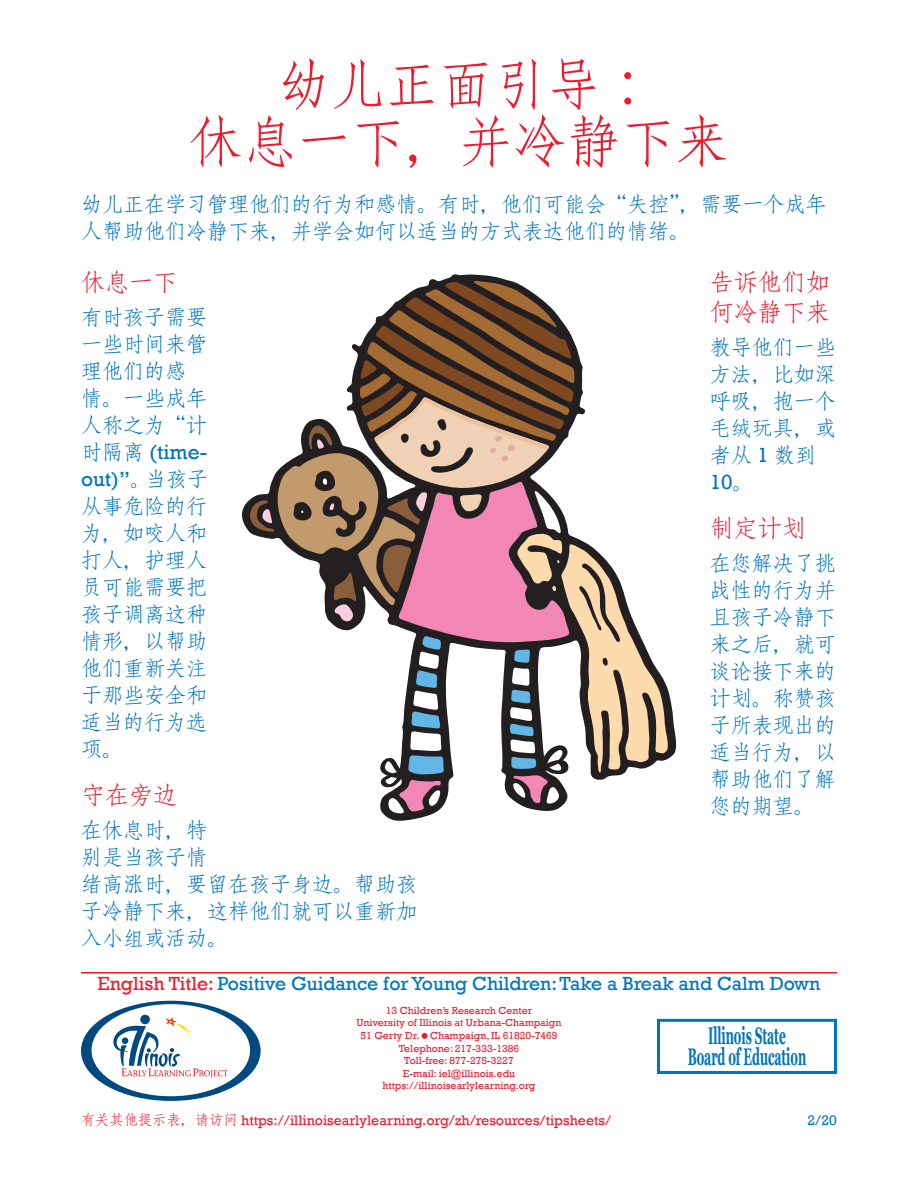
<style>
.page{position:relative;width:918px;height:1188px;background:#fff}
.page>*{position:absolute;margin:0;border:0;box-sizing:border-box;transform-origin:0 0}
.t1{font:54px/57px "Adobe Fangsong Std";color:#ee1b2d;text-align:center}
.t2{font:700 24px/21px "Georgia";letter-spacing:-.005em;color:#0074be;text-align:center;scale:.5 1}
.t3{font:24px/30px "Adobe Fangsong Std";color:#ee1b2d}
.t4{font:21px/27px "Adobe Fangsong Std";color:#0074be}
.t5{font:21px/27px "Rockwell WGL";color:#0074be}
.t6{font:19.5px "Rockwell WGL";color:#0074be}
.t7{font:14.25px "Rockwell WGL";color:#ee1b2d}
.t8{font:14.25px "Rockwell WGL";color:#0074be}
.t9{font:10.5px/12.6px "Rockwell WGL";color:#ee1b2d;text-align:center}
.s1{font-family:"Adobe Fangsong Std"}
.s2{font-family:"Rockwell WGL"}
.s3{color:#ee1b2d}
</style>
<div class="page">
<div style="left:657px;top:1019px;width:180px;height:55px;border:3px solid #0074be"></div>
<svg style="left:81px;top:1001px;width:180px;height:100px"></svg>
<hr style="left:81px;top:972px;width:756px;height:2px;background:#ee1b2d">
<svg style="left:242px;top:274px;width:435px;height:547px"></svg>
<svg style="left:249px;top:280px;width:419px;height:534px"></svg>
<h1 class="t1" style="left:189px;top:57px;width:541px">幼儿正面引导：<br>休息一下，并冷静下来</h1>
<p class="t4" style="left:81px;top:191px;width:747px">幼儿正在学习管理他们的行为和感情。有时，他们可能会“失控”，需要一个成年人帮助他们冷静下来，并学会如何以适当的方式表达他们的情绪。</p>
<p class="t3" style="left:81px;top:268px;width:97px">休息一下</p>
<p class="t4" style="left:81px;top:304px;width:127px">有时孩子需要一些时间来管理他们的感情。一些成年人称之为“计</p>
<p class="t5" style="left:81px;top:437px;width:129px"><span class="s1">时隔离</span> (time&shy;out)”<span class="s1">。当孩子</span></p>
<p class="t4" style="left:81px;top:493px;width:127px;text-align:justify">从事危险的行为，如咬人和打人，护理人员可能需要把孩子调离这种情形，以帮助他们重新关注于那些安全和适当的行为选项。</p>
<p class="t3" style="left:81px;top:781px;width:97px">守在旁边</p>
<p class="t4" style="left:81px;top:817px;width:337px">在休息时，特<br>别是当孩子情<br>绪高涨时，要留在孩子身边。帮助孩子冷静下来，这样他们就可以重新加入小组或活动。</p>
<p class="t3" style="left:710px;top:268px;width:121px">告诉他们如何冷静下来</p>
<p class="t4" style="left:710px;top:334px;width:127px;text-align:justify">教导他们一些方法，比如深呼吸，抱一个毛绒玩具，或者从 <span class="s2">1</span> 数到</p>
<p class="t5" style="left:710px;top:467px;width:45px">10<span class="s1">。</span></p>
<p class="t3" style="left:710px;top:514px;width:97px">制定计划</p>
<p class="t4" style="left:710px;top:550px;width:127px;text-align:justify">在您解决了挑战性的行为并且孩子冷静下来之后，就可谈论接下来的计划。称赞孩子所表现出的适当行为，以帮助他们了解您的期望。</p>
<p class="t6" style="left:98px;top:969px;width:724px"><span class="s3">English Title:</span> Positive Guidance for Young Children: Take a Break and Calm Down</p>
<p class="t9" style="left:356px;top:1004px;width:207px">13 Children’s Research Center<br>University of Illinois at Urbana-Champaign 51 Gerty Dr. Champaign, IL 61820-7469<br>Telephone: 217-333-1386<br>Toll-free: 877-275-3227<br>E-mail: iel@illinois.edu https://illinoisearlylearning.org</p>
<p class="t7" style="left:81px;top:1109px;width:532px"><span class="s1">有关其他提示表，请访问</span> https://illinoisearlylearning.org/zh/resources/tipsheets/</p>
<p class="t8" style="left:808px;top:1109px;width:31px">2/20</p>
<p class="t2" style="left:688px;top:1026px;width:239px">Illinois State<br>Board of Education</p>
</div>
